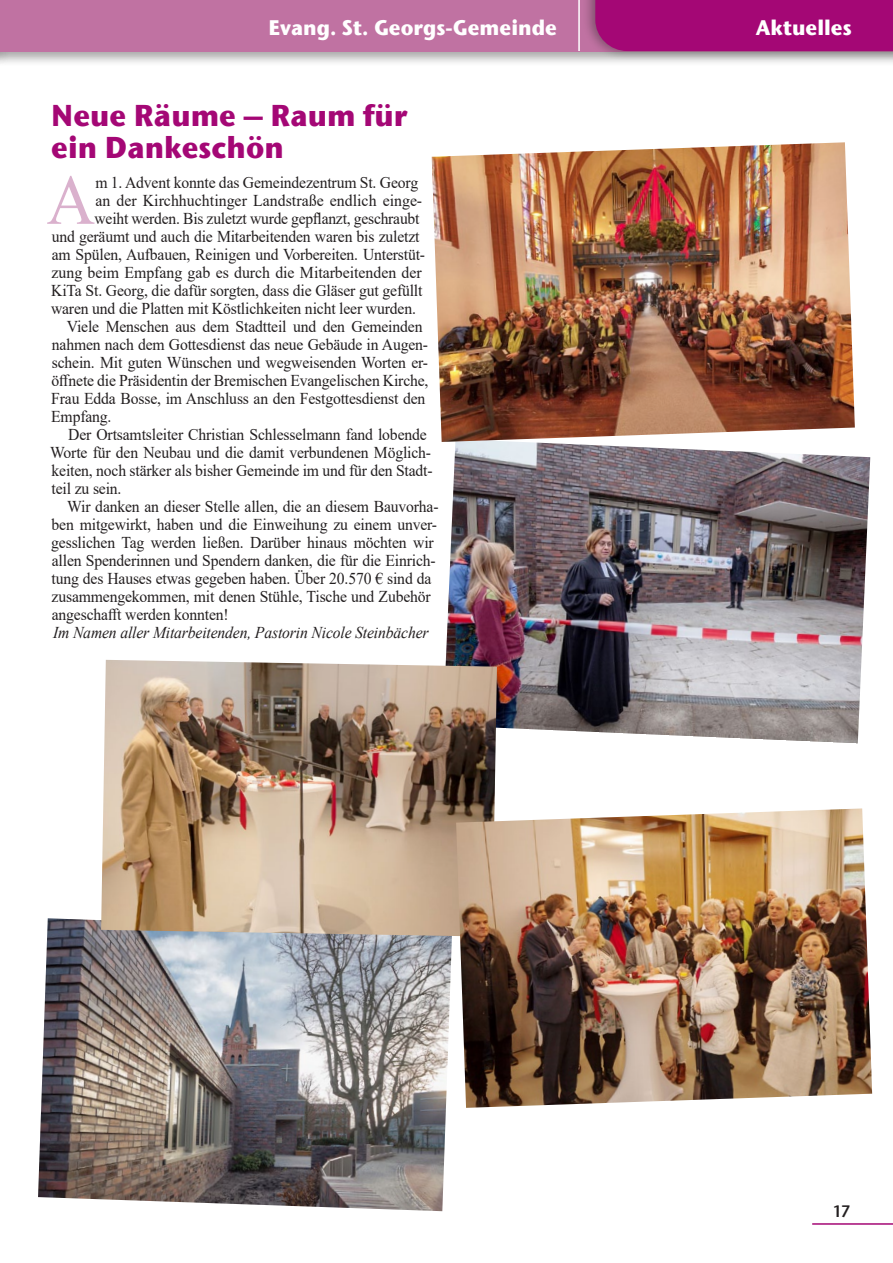
<style>
.page{position:relative;width:893px;height:1263px;background:#fff}
.page>*{position:absolute;margin:0;border:0;box-sizing:border-box;transform-origin:0 0}
.Fließtext_erster_Ini{font:70.8px "Times New Roman";color:#dab1cd;scale:.95 1}
.Überschrift_1{font:700 30px/32.2px "ITC Stone Sans Com";color:#a40775;scale:.95 1}
.Rubriken_rechts{font:700 21px "ITC Stone Sans Com";color:#fff;scale:.95 1}
.Fließtext_erster_Ini-2{font:16.5px/18px "Times New Roman";letter-spacing:-.01em;color:#231f20;scale:.95 1}
.Fließtext_erster_Ini-3{font:16.5px "Times New Roman";letter-spacing:-.01em;color:#231f20;scale:.96 1}
.Fließtext_Autor_ohne{font:italic 16.5px "Times New Roman";letter-spacing:-.01em;color:#231f20;scale:.95 1}
.Fließtext_erster_Ini-4{font:16.5px "Times New Roman";letter-spacing:-.01em;color:#231f20;scale:.94 1}
.t1{font:16.5px "ITC Stone Sans Com Semi";color:#231f20;scale:.95 1}
</style>
<div class="page">
<div style="left:0;top:0;width:893px;height:66px;background:#231f20;opacity:.4"></div>
<div style="left:0;top:0;width:893px;height:51px;background:#c072a2"></div>
<hr style="left:812px;top:1223px;width:81px;height:2px;background:#a40775">
<div style="left:582px;top:0;width:311px;height:60px;background:#231f20;opacity:.4"></div>
<div style="left:595px;top:0;width:298px;height:51px;background:#a40775"></div>
<hr style="left:578px;top:0;width:2px;height:51px;background:#fff">
<img style="left:38px;top:918px;width:414px;height:293px">
<img style="left:445px;top:442px;width:425px;height:301px">
<img style="left:101px;top:660px;width:396px;height:277px">
<img style="left:456px;top:808px;width:416px;height:300px">
<img style="left:432px;top:142px;width:423px;height:300px">
<h2 class="Rubriken_rechts" style="left:268px;top:14px;width:305px">Evang. St. Georgs-Gemeinde</h2>
<h2 class="Rubriken_rechts" style="left:756px;top:14px;width:102px">Aktuelles</h2>
<h4 class="Überschrift_1" style="left:51px;top:99px;width:377px">Neue Räume – Raum für ein Dankeschön</h4>
<p class="Fließtext_erster_Ini" style="left:47px;top:150px;width:53px">A</p>
<p class="Fließtext_erster_Ini-2" style="left:95px;top:173px;width:341px">m 1. Advent konnte das Gemeindezentrum St. Georg</p>
<p class="Fließtext_erster_Ini-3" style="left:95px;top:189px;width:342px">an der Kirchhuchtinger Landstraße endlich einge-</p>
<p class="Fließtext_erster_Ini-4" style="left:95px;top:207px;width:347px">weiht werden. Bis zuletzt wurde gepflanzt, geschraubt</p>
<p class="Fließtext_erster_Ini-2" style="left:52px;top:227px;width:389px">und geräumt und auch die Mitarbeitenden waren bis zuletzt</p>
<p class="Fließtext_erster_Ini-2" style="left:52px;top:245px;width:394px">am Spülen, Aufbauen, Reinigen und Vorbereiten. Unterstüt-</p>
<p class="Fließtext_erster_Ini-3" style="left:52px;top:261px;width:387px">zung beim Empfang gab es durch die Mitarbeitenden der</p>
<p class="Fließtext_erster_Ini-2" style="left:51px;top:281px;width:392px">KiTa St. Georg, die dafür sorgten, dass die Gläser gut gefüllt</p>
<p class="Fließtext_erster_Ini-2" style="left:51px;top:299px;width:386px">waren und die Platten mit Köstlichkeiten nicht leer wurden.</p>
<p class="Fließtext_erster_Ini-2" style="left:51px;top:317px;width:399px;text-indent:16px">Viele Menschen aus dem Stadtteil und den Gemeinden nahmen nach dem Gottesdienst das neue Gebäude in Augen&shy;schein. Mit guten Wünschen und wegweisenden Worten er&shy;öffnete die Präsidentin der Bremischen Evangelischen Kirche, Frau Edda Bosse, im Anschluss an den Festgottesdienst den Empfang.</p>
<p class="Fließtext_erster_Ini-2" style="left:50px;top:425px;width:404px;text-indent:18px">Der Ortsamtsleiter Christian Schlesselmann fand lobende Worte für den Neubau und die damit verbundenen Möglich&shy;keiten, noch stärker als bisher Gemeinde im und für den Stadt&shy;teil zu sein.</p>
<p class="Fließtext_erster_Ini-2" style="left:51px;top:497px;width:409px;text-indent:16px">Wir danken an dieser Stelle allen, die an diesem Bauvorha&shy;ben mitgewirkt, haben und die Einweihung zu einem unver&shy;gesslichen Tag werden ließen. Darüber hinaus möchten wir allen Spenderinnen und Spendern danken, die für die Einrich&shy;tung des Hauses etwas gegeben haben. Über 20.570 € sind da zusammengekommen, mit denen Stühle, Tische und Zubehör angeschafft werden konnten!</p>
<p class="Fließtext_Autor_ohne" style="left:53px;top:621px;width:397px">Im Namen aller Mitarbeitenden, Pastorin Nicole Steinbächer</p>
<p class="t1" style="left:833px;top:1201px;width:20px">17</p>
</div>
